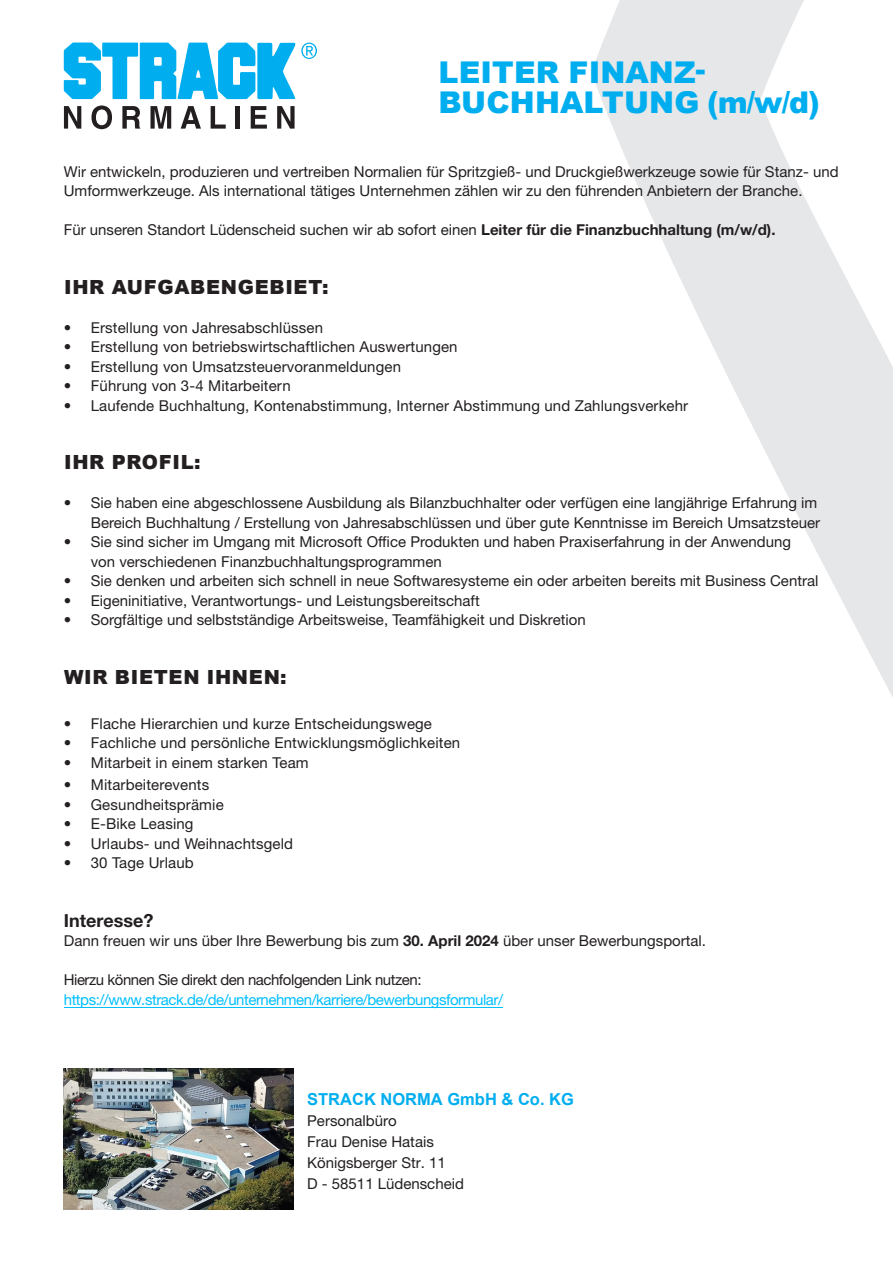
<style>
.page{position:relative;width:893px;height:1263px;background:#fff}
.page>*{position:absolute;margin:0;border:0;box-sizing:border-box;transform-origin:0 0}
.t1{font:900 30px "Arial";letter-spacing:.005em;color:#00aeef}
.t2{font:900 19.5px "Arial";letter-spacing:.035em;color:#231f20}
.t3{font:700 18px "Helvetica Neue LT Std";color:#231f20}
.t4{font:700 16.5px "Arial";color:#00aeef}
.t5{font:15px/19.5px "Helvetica Neue LT Std";color:#231f20}
.t6{font:15px/19.5px "Helvetica Neue LT Std";letter-spacing:-.03em;color:#00bfff}
.s1{font-weight:700}
.s2{color:#231f20}
</style>
<div class="page">
<svg style="left:591px;top:0;width:302px;height:697px"></svg>
<svg style="left:760px;top:0;width:133px;height:395px"></svg>
<svg style="left:64px;top:106px;width:17px;height:23px"></svg>
<svg style="left:91px;top:105px;width:21px;height:24px"></svg>
<svg style="left:122px;top:106px;width:18px;height:23px"></svg>
<svg style="left:151px;top:106px;width:20px;height:23px"></svg>
<svg style="left:181px;top:106px;width:20px;height:23px"></svg>
<svg style="left:211px;top:106px;width:15px;height:23px"></svg>
<div style="left:235px;top:106px;width:5px;height:23px;background:#231f20"></div>
<svg style="left:251px;top:106px;width:16px;height:23px"></svg>
<svg style="left:277px;top:106px;width:18px;height:23px"></svg>
<svg style="left:64px;top:43px;width:253px;height:56px"></svg>
<img style="left:64px;top:1068px;width:229px;height:142px">
<hr style="left:64px;top:1007px;width:439px;height:1px;background:#00bfff">
<p class="t1" style="left:438px;top:51px;width:268px">LEITER FINANZ-</p>
<p class="t1" style="left:438px;top:81px;width:383px">BUCHHALTUNG (m/w/d)</p>
<p class="t5" style="left:64px;top:161px;width:776px">Wir entwickeln, produzieren und vertreiben Normalien für Spritzgieß- und Druckgießwerkzeuge sowie für Stanz- und<br>Umformwerkzeuge. Als international tätiges Unternehmen zählen wir zu den führenden Anbietern der Branche.</p>
<p class="t5" style="left:64px;top:220px;width:713px">Für unseren Standort Lüdenscheid suchen wir ab sofort einen <span class="s1">Leiter für die Finanzbuchhaltung (m/w/d).</span></p>
<p class="t2" style="left:64px;top:272px;width:266px">IHR AUFGABENGEBIET:</p>
<p class="t5" style="left:64px;top:317px;width:261px">• Erstellung von Jahresabschlüssen</p>
<p class="t5" style="left:64px;top:337px;width:395px">• Erstellung von betriebswirtschaftlichen Auswertungen</p>
<p class="t5" style="left:64px;top:356px;width:339px">• Erstellung von Umsatzsteuervoranmeldungen</p>
<p class="t5" style="left:64px;top:376px;width:228px">• Führung von 3-4 Mitarbeitern</p>
<p class="t5" style="left:64px;top:395px;width:626px">• Laufende Buchhaltung, Kontenabstimmung, Interner Abstimmung und Zahlungsverkehr</p>
<p class="t2" style="left:64px;top:448px;width:138px">IHR PROFIL:</p>
<p class="t5" style="left:64px;top:493px;width:758px;text-align:right">• Sie haben eine abgeschlossene Ausbildung als Bilanzbuchhalter oder verfügen eine langjährige Erfahrung im<br>Bereich Buchhaltung / Erstellung von Jahresabschlüssen und über gute Kenntnisse im Bereich Umsatzsteuer</p>
<p class="t5" style="left:91px;top:532px;width:702px;text-indent:-27px">• Sie sind sicher im Umgang mit Microsoft Office Produkten und haben Praxiserfahrung in der Anwendung von verschiedenen Finanzbuchhaltungsprogrammen</p>
<p class="t5" style="left:64px;top:571px;width:756px">• Sie denken und arbeiten sich schnell in neue Softwaresysteme ein oder arbeiten bereits mit Business Central</p>
<p class="t5" style="left:64px;top:590px;width:417px">• Eigeninitiative, Verantwortungs- und Leistungsbereitschaft</p>
<p class="t5" style="left:64px;top:610px;width:523px">• Sorgfältige und selbstständige Arbeitsweise, Teamfähigkeit und Diskretion</p>
<p class="t2" style="left:64px;top:662px;width:224px">WIR BIETEN IHNEN:</p>
<p class="t5" style="left:64px;top:713px;width:370px">• Flache Hierarchien und kurze Entscheidungswege</p>
<p class="t5" style="left:64px;top:733px;width:398px">• Fachliche und persönliche Entwicklungsmöglichkeiten</p>
<p class="t5" style="left:64px;top:752px;width:246px">• Mitarbeit in einem starken Team</p>
<p class="t5" style="left:64px;top:775px;width:147px">• Mitarbeiterevents</p>
<p class="t5" style="left:64px;top:794px;width:161px">• Gesundheitsprämie</p>
<p class="t5" style="left:64px;top:814px;width:131px">• E-Bike Leasing</p>
<p class="t5" style="left:64px;top:833px;width:231px">• Urlaubs- und Weihnachtsgeld</p>
<p class="t5" style="left:64px;top:853px;width:132px">• 30 Tage Urlaub</p>
<p class="t3" style="left:64px;top:909px;width:91px">Interesse?</p>
<p class="t5" style="left:64px;top:931px;width:644px">Dann freuen wir uns über Ihre Bewerbung bis zum <span class="s1">30. April 2024</span> über unser Bewerbungsportal.</p>
<p class="t6" style="left:64px;top:970px;width:441px"><span class="s2">Hierzu können Sie direkt den nachfolgenden Link nutzen: </span>https://www.strack.de/de/unternehmen/karriere/bewerbungsformular/</p>
<p class="t4" style="left:307px;top:1087px;width:268px">STRACK NORMA GmbH &amp; Co. KG</p>
<p class="t5" style="left:307px;top:1110px;width:91px">Personalbüro</p>
<p class="t5" style="left:307px;top:1131px;width:128px">Frau Denise Hatais</p>
<p class="t5" style="left:307px;top:1152px;width:140px">Königsberger Str. 11</p>
<p class="t5" style="left:307px;top:1173px;width:158px">D - 58511 Lüdenscheid</p>
</div>
